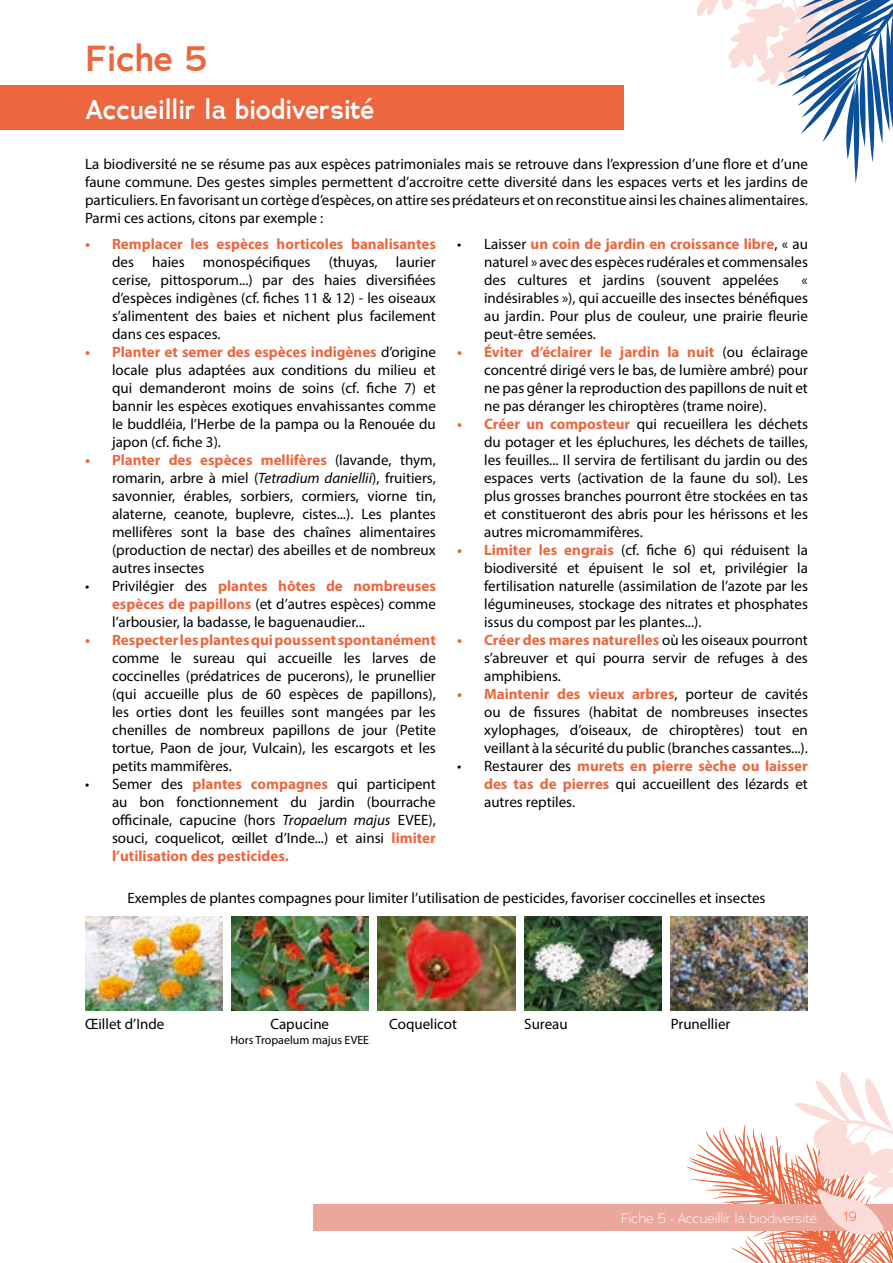
<style>
.page{position:relative;width:893px;height:1263px;background:#fff}
.page>*{position:absolute;margin:0;border:0;box-sizing:border-box;transform-origin:0 0}
.t1{font:600 36px "Adrianna";color:#ec663e}
.t2{font:600 27px "Adrianna";color:#fff}
.t3{font:15px/18px "Myriad Pro";color:#000;text-align:justify}
.t4{font:700 15px "Myriad Pro";color:#ec663e}
.t5{font:300 13.5px "Adrianna";color:#fff}
.t6{font:300 13.5px "Adrianna";color:#ec663e}
.t7{font:12px "Myriad Pro";color:#000}
.s1{font-weight:700;color:#ec663e}
.s2{font-style:italic}
</style>
<div class="page">
<svg style="left:696px;top:0;width:197px;height:183px"></svg>
<div style="left:313px;top:1204px;width:580px;height:27px;background:#eba79c"></div>
<svg style="left:687px;top:1072px;width:206px;height:191px"></svg>
<div style="left:0;top:85px;width:623px;height:45px;background:#ec663e"></div>
<img style="left:85px;top:916px;width:137px;height:95px">
<img style="left:231px;top:916px;width:138px;height:95px">
<img style="left:378px;top:916px;width:137px;height:95px">
<img style="left:524px;top:916px;width:137px;height:95px">
<img style="left:671px;top:916px;width:137px;height:95px">
<h1 class="t1" style="left:85px;top:36px;width:124px">Fiche 5</h1>
<h2 class="t2" style="left:85px;top:92px;width:291px">Accueillir la biodiversité</h2>
<p class="t3" style="left:85px;top:154px;width:724px">La biodiversité ne se résume pas aux espèces patrimoniales mais se retrouve dans l’expression d’une flore et d’une faune commune. Des gestes simples permettent d’accroitre cette diversité dans les espaces verts et les jardins de particuliers. En favorisant un cortège d’espèces, on attire ses prédateurs et on reconstitue ainsi les chaines alimentaires.<br>Parmi ces actions, citons par exemple :</p>
<p class="t4" style="left:85px;top:235px;width:352px">• Remplacer les espèces horticoles banalisantes</p>
<p class="t3" style="left:112px;top:253px;width:325px">des haies monospécifiques (thuyas, laurier cerise, pittosporum...) par des haies diversifiées d’espèces indigènes (cf. fiches 11 &amp; 12) - les oiseaux s’alimentent des baies et nichent plus facilement dans ces espaces.</p>
<p class="t3" style="left:112px;top:343px;width:325px;text-indent:-27px"><span class="s1">• Planter et semer des espèces indigènes</span> d’origine locale plus adaptées aux conditions du milieu et qui demanderont moins de soins (cf. fiche 7) et bannir les espèces exotiques envahissantes comme le buddléia, l’Herbe de la pampa ou la Renouée du japon (cf. fiche 3).</p>
<p class="t3" style="left:112px;top:451px;width:325px;text-indent:-27px"><span class="s1">• Planter des espèces mellifères</span> (lavande, thym, romarin, arbre à miel (<span class="s2">Tetradium daniellii</span>), fruitiers, savonnier, érables, sorbiers, cormiers, viorne tin, alaterne, ceanote, buplevre, cistes...). Les plantes mellifères sont la base des chaînes alimentaires (production de nectar) des abeilles et de nombreux autres insectes</p>
<p class="t3" style="left:112px;top:577px;width:325px;text-indent:-27px">• Privilégier des <span class="s1">plantes hôtes de nombreuses espèces de papillons</span> (et d’autres espèces) comme l’arbousier, la badasse, le baguenaudier...</p>
<p class="t4" style="left:85px;top:631px;width:352px">• Respecter les plantes qui poussent spontanément</p>
<p class="t3" style="left:112px;top:649px;width:325px">comme le sureau qui accueille les larves de coccinelles (prédatrices de pucerons), le prunellier (qui accueille plus de 60 espèces de papillons), les orties dont les feuilles sont mangées par les chenilles de nombreux papillons de jour (Petite tortue, Paon de jour, Vulcain), les escargots et les petits mammifères.</p>
<p class="t3" style="left:112px;top:775px;width:325px;text-indent:-27px">• Semer des <span class="s1">plantes compagnes</span> qui participent au bon fonctionnement du jardin (bourrache officinale, capucine (hors <span class="s2">Tropaelum majus</span> EVEE), souci, coquelicot, œillet d’Inde...) et ainsi <span class="s1">limiter l’utilisation des pesticides.</span></p>
<p class="t3" style="left:484px;top:235px;width:325px;text-indent:-27px">• Laisser <span class="s1">un coin de jardin en croissance libre</span>, « au naturel » avec des espèces rudérales et commensales des cultures et jardins (souvent appelées</p>
<p class="t3" style="left:484px;top:271px;width:325px;text-indent:317px">« indésirables »), qui accueille des insectes bénéfiques au jardin. Pour plus de couleur, une prairie fleurie peut-être semées.</p>
<p class="t3" style="left:484px;top:343px;width:325px;text-indent:-27px"><span class="s1">• Éviter d’éclairer le jardin la nuit</span> (ou éclairage concentré dirigé vers le bas, de lumière ambré) pour ne pas gêner la reproduction des papillons de nuit et ne pas déranger les chiroptères (trame noire).</p>
<p class="t3" style="left:484px;top:415px;width:325px;text-indent:-27px"><span class="s1">• Créer un composteur</span> qui recueillera les déchets du potager et les épluchures, les déchets de tailles, les feuilles... Il servira de fertilisant du jardin ou des espaces verts (activation de la faune du sol). Les plus grosses branches pourront être stockées en tas et constitueront des abris pour les hérissons et les autres micromammifères.</p>
<p class="t3" style="left:484px;top:541px;width:325px;text-indent:-27px"><span class="s1">• Limiter les engrais</span> (cf. fiche 6) qui réduisent la biodiversité et épuisent le sol et, privilégier la fertilisation naturelle (assimilation de l’azote par les légumineuses, stockage des nitrates et phosphates issus du compost par les plantes...).</p>
<p class="t3" style="left:484px;top:631px;width:325px;text-indent:-27px"><span class="s1">• Créer des mares naturelles</span> où les oiseaux pourront s’abreuver et qui pourra servir de refuges à des amphibiens.</p>
<p class="t3" style="left:484px;top:685px;width:325px;text-indent:-27px"><span class="s1">• Maintenir des vieux arbres</span>, porteur de cavités ou de fissures (habitat de nombreuses insectes xylophages, d’oiseaux, de chiroptères) tout en veillant à la sécurité du public (branches cassantes...).</p>
<p class="t3" style="left:484px;top:757px;width:325px;text-indent:-27px">• Restaurer des <span class="s1">murets en pierre sèche ou laisser des tas de pierres</span> qui accueillent des lézards et autres reptiles.</p>
<p class="t3" style="left:127px;top:889px;width:640px">Exemples de plantes compagnes pour limiter l’utilisation de pesticides, favoriser coccinelles et insectes</p>
<p class="t3" style="left:85px;top:1015px;width:81px">Œillet d’Inde</p>
<p class="t3" style="left:270px;top:1015px;width:60px">Capucine</p>
<p class="t3" style="left:389px;top:1015px;width:69px">Coquelicot</p>
<p class="t3" style="left:524px;top:1015px;width:45px">Sureau</p>
<p class="t3" style="left:671px;top:1015px;width:61px">Prunellier</p>
<p class="t7" style="left:230px;top:1032px;width:140px">Hors Tropaelum majus EVEE</p>
<p class="t5" style="left:621px;top:1209px;width:197px">Fiche 5 - Accueillir la biodiversité</p>
<p class="t6" style="left:843px;top:1208px;width:15px">19</p>
</div>
